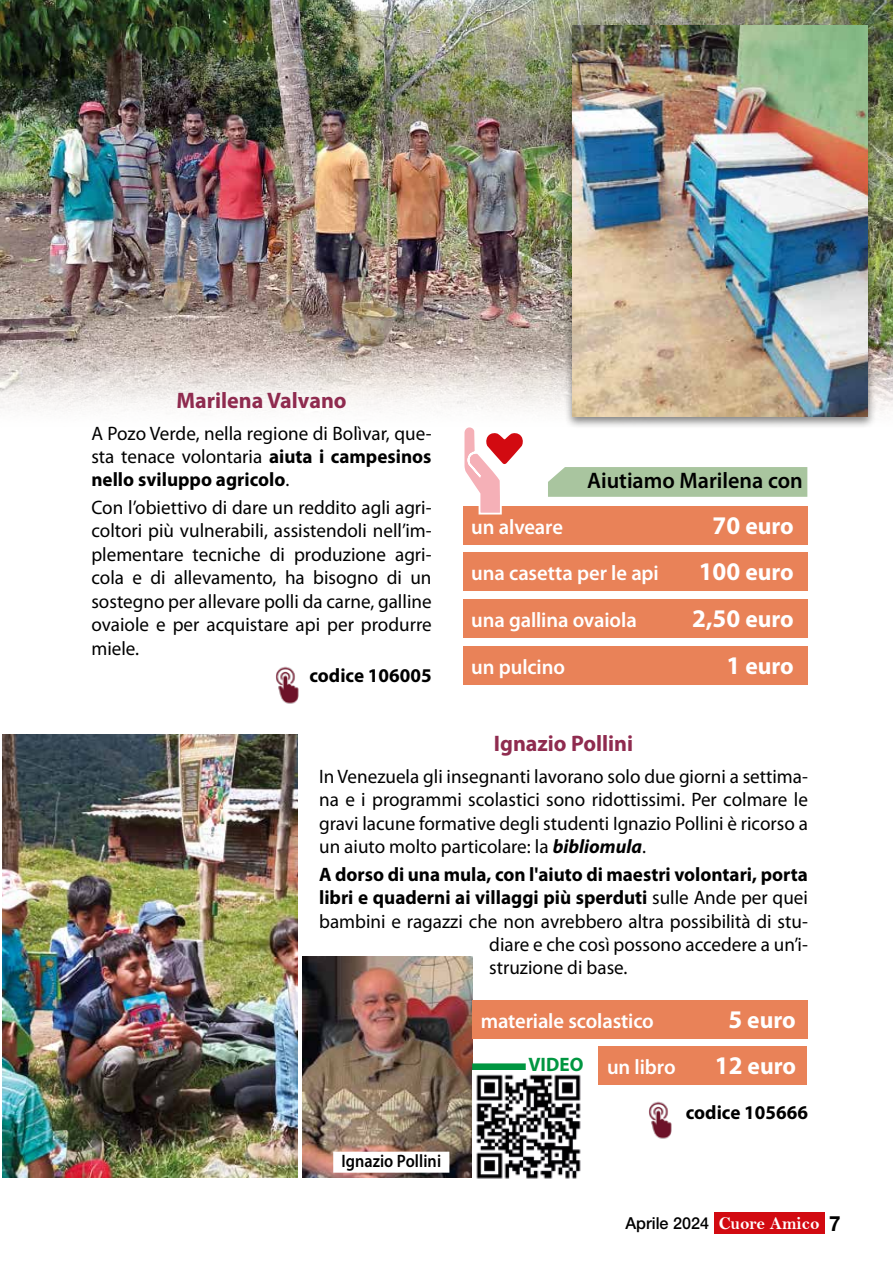
<style>
.page{position:relative;width:893px;height:1263px;background:#fff}
.page>*{position:absolute;margin:0;border:0;box-sizing:border-box;transform-origin:0 0}
.t1{font:700 25.5px "Myriad Pro";color:#fff}
.t2{font:700 24px "Myriad Pro";color:#fff}
.t3{font:700 22.5px "Myriad Pro";color:#8f2b4f}
.t4{font:600 22.5px "Myriad Pro";color:#000}
.t5{font:600 21px "Myriad Pro";letter-spacing:-.005em;color:#fff}
.t6{font:19.5px/23.4px "Myriad Pro";color:#000;text-align:justify}
.t7{font:700 19.5px "Myriad Pro";color:#000}
.t8{font:700 19.5px "Myriad Pro";letter-spacing:.005em;color:#009641}
.t9{font:600 18px "Myriad Pro";letter-spacing:.005em;color:#000;scale:.9 1}
.t10{font:500 16.5px "Helvetica Neue LT Pro";color:#000}
.s1{font-weight:700}
.s2{font-size:25.5px}
.s3{font-size:24px}
.s4{font-weight:700;font-style:italic}
.s5{font-weight:400}
.s6{font-family:"Bell MT Bold";font-weight:400;font-size:18px;color:#fff}
.s7{font-weight:700;font-size:21px}
</style>
<div class="page">
<div style="left:714px;top:1212px;width:110px;height:21px;background:#d20a11"></div>
<img style="left:0;top:0;width:893px;height:412px">
<img style="left:2px;top:734px;width:296px;height:444px">
<div style="left:564px;top:22px;width:312px;height:407px;background:#000;opacity:.48"></div>
<img style="left:572px;top:26px;width:296px;height:391px">
<img style="left:302px;top:956px;width:170px;height:222px">
<div style="left:476px;top:1063px;width:46px;height:8px;background:#009641"></div>
<img style="left:476px;top:1074px;width:105px;height:105px">
<div style="left:548px;top:467px;width:259px;height:30px;background:#a9c59f"></div>
<div style="left:463px;top:600px;width:344px;height:38px;background:#e98258"></div>
<div style="left:463px;top:553px;width:344px;height:38px;background:#e98258"></div>
<div style="left:463px;top:506px;width:344px;height:38px;background:#e98258"></div>
<svg style="left:464px;top:427px;width:59px;height:88px"></svg>
<div style="left:463px;top:646px;width:344px;height:38px;background:#e98258"></div>
<div style="left:598px;top:1047px;width:209px;height:38px;background:#e98258"></div>
<div style="left:472px;top:1000px;width:335px;height:38px;background:#e98258"></div>
<div style="left:333px;top:1152px;width:116px;height:21px;background:#fff"></div>
<img style="left:276px;top:666px;width:23px;height:37px">
<img style="left:649px;top:1101px;width:23px;height:37px">
<p class="t3" style="left:176px;top:385px;width:172px">Marilena Valvano</p>
<p class="t6" style="left:91px;top:421px;width:342px">A Pozo Verde, nella regione di Bolìvar, que&shy;sta tenace volontaria <span class="s1">aiuta i campesinos nello sviluppo agricolo</span>.</p>
<p class="t6" style="left:91px;top:495px;width:342px">Con l’obiettivo di dare un reddito agli agri&shy;coltori più vulnerabili, assistendoli nell’im&shy;plementare tecniche di produzione agri&shy;cola e di allevamento, ha bisogno di un sostegno per allevare polli da carne, galline ovaiole e per acquistare api per produrre miele.</p>
<p class="t7" style="left:309px;top:663px;width:124px">codice 106005</p>
<p class="t4" style="left:587px;top:466px;width:217px">Aiutiamo Marilena con</p>
<p class="t5" style="left:471px;top:513px;width:93px">un alveare</p>
<p class="t2" style="left:713px;top:510px;width:83px"><span class="s2">70</span> euro</p>
<p class="t5" style="left:471px;top:560px;width:189px">una casetta per le api</p>
<p class="t2" style="left:699px;top:557px;width:97px"><span class="s2">100</span> euro</p>
<p class="t5" style="left:471px;top:607px;width:167px">una gallina ovaiola</p>
<h1 class="t1" style="left:692px;top:602px;width:103px">2,50 <span class="s3">euro</span></h1>
<p class="t5" style="left:471px;top:653px;width:95px">un pulcino</p>
<p class="t2" style="left:726px;top:650px;width:69px"><span class="s2">1</span> euro</p>
<p class="t3" style="left:494px;top:729px;width:141px">Ignazio Pollini</p>
<p class="t6" style="left:319px;top:764px;width:490px">In Venezuela gli insegnanti lavorano solo due giorni a settima&shy;na e i programmi scolastici sono ridottissimi. Per colmare le gravi lacune formative degli studenti Ignazio Pollini è ricorso a un aiuto molto particolare: la <span class="s4">bibliomula</span>.</p>
<p class="t7" style="left:319px;top:861px;width:490px">A dorso di una mula, con l'aiuto di maestri volontari, porta</p>
<p class="t7" style="left:319px;top:885px;width:490px">libri e quaderni ai villaggi più sperduti <span class="s5">sulle Ande per quei</span></p>
<p class="t6" style="left:319px;top:909px;width:490px">bambini e ragazzi che non avrebbero altra possibilità di stu-</p>
<p class="t6" style="left:489px;top:932px;width:320px">diare e che così possono accedere a un’i-</p>
<p class="t6" style="left:489px;top:956px;width:140px">struzione di base.</p>
<p class="t5" style="left:481px;top:1007px;width:175px">materiale scolastico</p>
<p class="t2" style="left:728px;top:1004px;width:69px"><span class="s2">5</span> euro</p>
<p class="t9" style="left:341px;top:1150px;width:112px">Ignazio Pollini</p>
<p class="t8" style="left:528px;top:1051px;width:57px">VIDEO</p>
<p class="t5" style="left:607px;top:1054px;width:70px">un libro</p>
<p class="t2" style="left:715px;top:1051px;width:83px"><span class="s2">12</span> euro</p>
<p class="t7" style="left:686px;top:1100px;width:124px">codice 105666</p>
<p class="t10" style="left:625px;top:1213px;width:216px">Aprile 2024 <span class="s6">Cuore Amico</span> <span class="s7">7</span></p>
</div>
